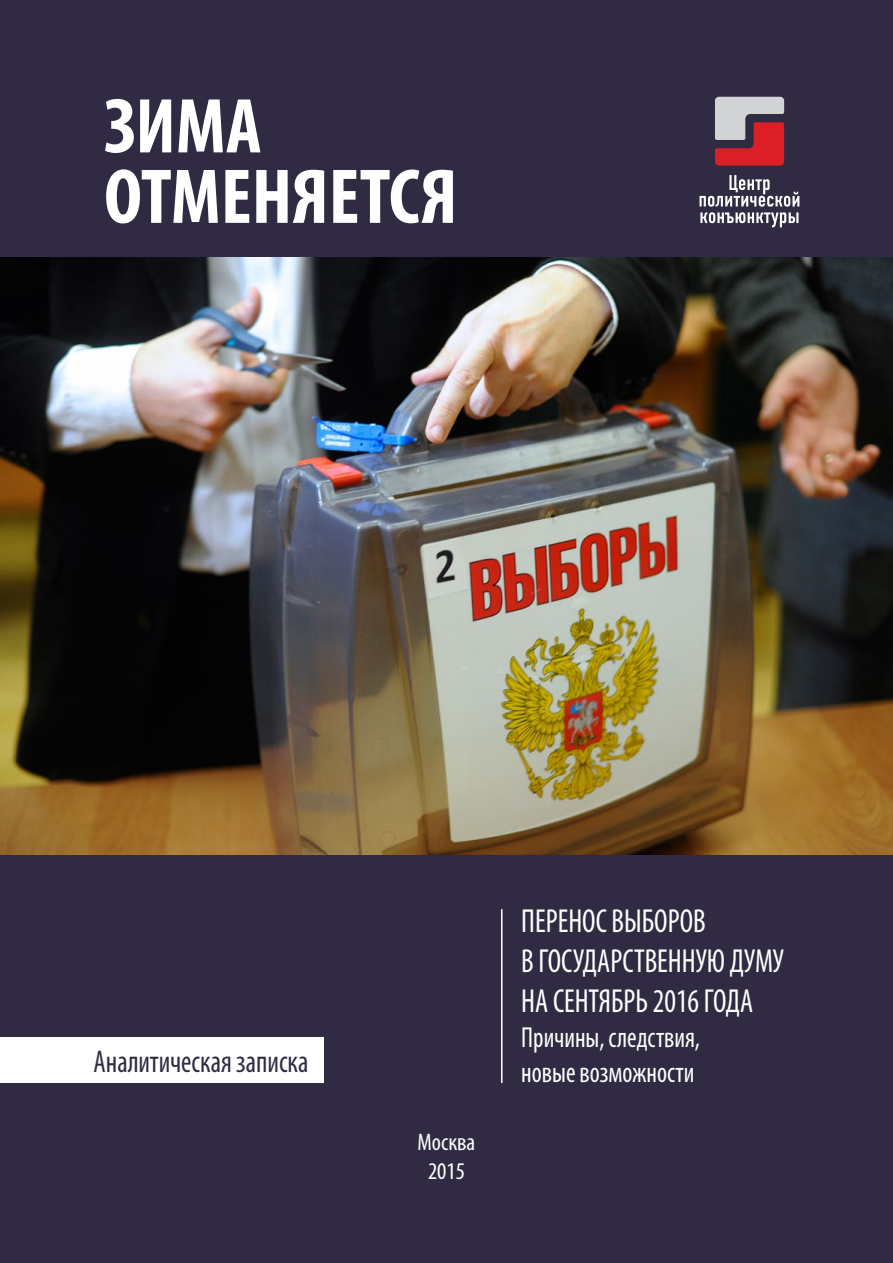
<style>
.page{position:relative;width:893px;height:1263px;background:#312a43}
.page>*{position:absolute;margin:0;border:0;box-sizing:border-box;transform-origin:0 0}
.t1{font:700 condensed 78.45px/70.5px "Myriad Pro";color:#fff}
.t2{font:condensed 33.45px/40px "Myriad Pro";color:#fff;scale:.9 1}
.t3{font:condensed 31.5px "Myriad Pro";color:#312a43;scale:.9 1}
.t4{font:condensed 29.1px/34.8px "Myriad Pro";color:#fff;scale:.9 1}
.t5{font:condensed 24px/28.8px "Myriad Pro";color:#fff;text-align:center}
</style>
<div class="page">
<svg style="left:715px;top:97px;width:69px;height:69px"></svg>
<svg style="left:699px;top:175px;width:100px;height:52px"></svg>
<img style="left:0;top:257px;width:893px;height:597px">
<hr style="left:501px;top:909px;width:1px;height:174px;background:#fff">
<div style="left:0;top:1037px;width:324px;height:46px;background:#fff"></div>
<h1 class="t1" style="left:104px;top:89px;width:355px">ЗИМА<br>ОТМЕНЯЕТСЯ</h1>
<p class="t3" style="left:94px;top:1042px;width:240px">Аналитическая записка</p>
<p class="t5" style="left:418px;top:1127px;width:59px">Москва<br>2015</p>
<p class="t2" style="left:521px;top:900px;width:293px">ПЕРЕНОС ВЫБОРОВ<br>В ГОСУДАРСТВЕННУЮ ДУМУ<br>НА СЕНТЯБРЬ 2016 ГОДА</p>
<p class="t4" style="left:521px;top:1019px;width:200px">Причины, следствия, новые возможности</p>
</div>
